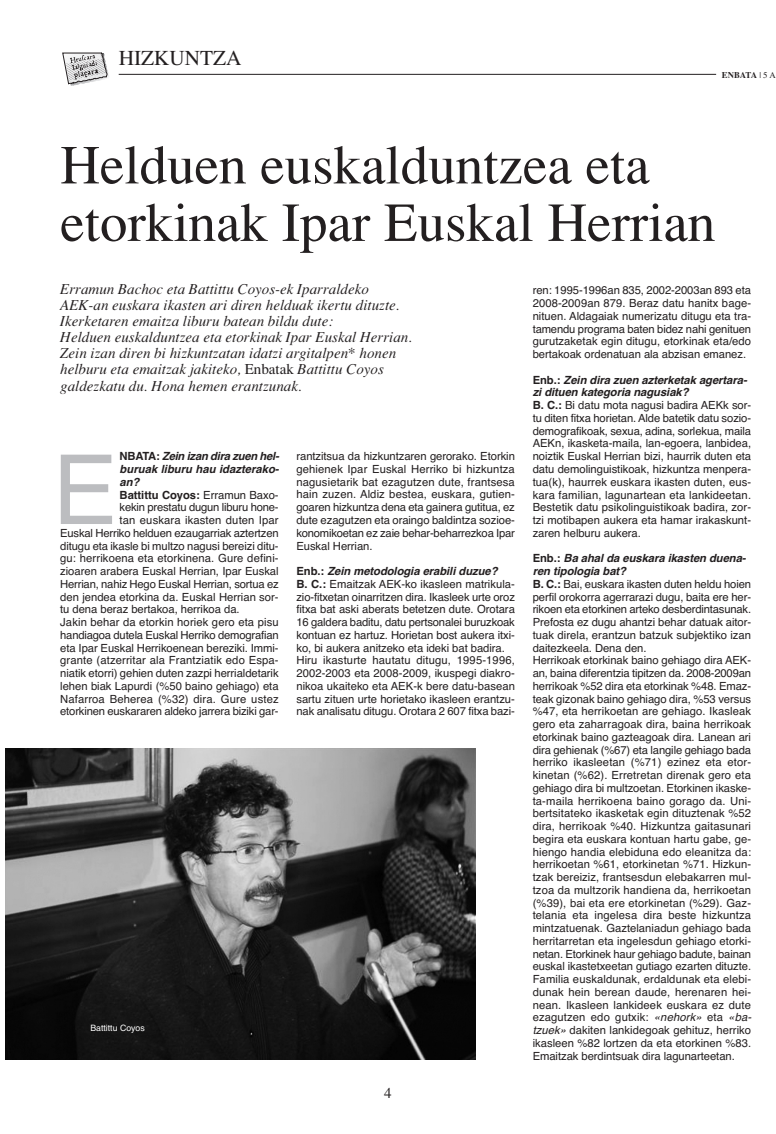
<style>
.page{position:relative;width:776px;height:1134px;background:#fff}
.page>*{position:absolute;margin:0;border:0;box-sizing:border-box;transform-origin:0 0}
.t1{font:96.62px "Helvetica";color:#bcbdc0}
.t2{font:55px/57.5px "Times";color:#231f20}
.t3{font:21.25px "Times";color:#231f20}
.t4{font:italic 15px/16.1px "Times";color:#231f20}
.t5{font:15px "Times";color:#231f20}
.t6{font:11.25px/12.8px "Helvetica";letter-spacing:-.005em;color:#231f20}
.t7{font:italic 700 11.25px "Helvetica";color:#231f20}
.t8{font:700 11.25px "Helvetica";letter-spacing:-.005em;color:#231f20}
.t9{font:8.75px "Helvetica";color:#fff}
.t10{font:700 8.75px "Times";color:#231f20}
.s1{font-weight:400}
.s2{font-style:normal}
.s3{font-weight:700}
.s4{font-weight:700;font-style:italic}
.s5{font-style:italic}
</style>
<div class="page">
<hr style="left:119px;top:74px;width:597px;height:1px;background:#231f20">
<svg style="left:63px;top:53px;width:46px;height:33px"></svg>
<img style="left:5px;top:748px;width:471px;height:312px">
<h3 class="t3" style="left:119px;top:50px;width:124px">HIZKUNTZA</h3>
<p class="t10" style="left:722px;top:72px;width:55px">ENBATA <span class="s1">| 5 A</span></p>
<h2 class="t2" style="left:60px;top:141px;width:657px">Helduen euskalduntzea eta etorkinak Ipar Euskal Herrian</h2>
<p class="t4" style="left:60px;top:282px;width:353px">Erramun Bachoc eta Battittu Coyos-ek Iparraldeko AEK-an euskara ikasten ari diren helduak ikertu dituzte.<br>Ikerketaren emaitza liburu batean bildu dute:<br>Helduen euskalduntzea eta etorkinak Ipar Euskal Herrian.<br>Zein izan diren bi hizkuntzatan idatzi argitalpen* honen helburu eta emaitzak jakiteko, <span class="s2">Enbatak</span> Battittu Coyos galdezkatu du. Hona hemen erantzunak.</p>
<p class="t6" style="left:533px;top:285px;width:220px;text-align:justify">ren: 1995-1996an 835, 2002-2003an 893 eta 2008-2009an 879. Beraz datu hanitx bage&shy;nituen. Aldagaiak numerizatu ditugu eta tra&shy;tamendu programa baten bidez nahi genituen gurutzaketak egin ditugu, etorkinak eta/edo bertakoak ordenatuan ala abzisan emanez.</p>
<p class="t6" style="left:533px;top:374px;width:220px"><span class="s3">E n b . :</span> <span class="s4">Zein dira zuen azterketak agertara&shy;zi dituen kategoria nagusiak?<br></span><span class="s3">B. C.:</span> Bi datu mota nagusi badira AEKk sor&shy;tu diten fitxa horietan. Alde batetik datu sozio&shy;demografikoak, sexua, adina, sorlekua, maila AEKn, ikasketa-maila, lan-egoera, lanbidea, noiztik Euskal Herrian bizi, haurrik duten eta datu demolinguistikoak, hizkuntza menpera&shy;tua(k), haurrek euskara ikasten duten, eus&shy;kara familian, lagunartean eta lankideetan.<br>Bestetik datu psikolinguistikoak badira, zor&shy;tzi motibapen aukera eta hamar irakaskunt&shy;zaren helburu aukera.</p>
<p class="t6" style="left:533px;top:553px;width:222px"><span class="s3">E n b . :</span> <span class="s4">Ba ahal da euskara ikasten duena&shy;ren tipologia bat?<br></span><span class="s3">B. C.:</span> Bai, euskara ikasten duten heldu hoien perfil orokorra agerrarazi dugu, baita ere her&shy;rikoen eta etorkinen arteko desberdintasunak.<br>Prefosta ez dugu ahantzi behar datuak aitor&shy;tuak direla, erantzun batzuk subjektiko izan daitezkeela. Dena den.<br>Herrikoak etorkinak baino gehiago dira AEK&shy;an, baina diferentzia tipitzen da. 2008-2009an herrikoak %52 dira eta etorkinak %48. Emaz&shy;teak gizonak baino gehiago dira, %53 versus %47, eta herrikoetan are gehiago. Ikasleak gero eta zaharragoak dira, baina herrikoak etorkinak baino gazteagoak dira. Lanean ari dira gehienak (%67) eta langile gehiago bada herriko ikasleetan (%71) ezinez eta etor&shy;kinetan (%62). Erretretan direnak gero eta gehiago dira bi multzoetan. Etorkinen ikaske&shy;ta-maila herrikoena baino gorago da. Uni&shy;bertsitateko ikasketak egin dituztenak %52 dira, herrikoak %40. Hizkuntza gaitasunari begira eta euskara kontuan hartu gabe, ge&shy;hiengo handia elebiduna edo eleanitza da: herrikoetan %61, etorkinetan %71. Hizkun&shy;tzak bereiziz, frantsesdun elebakarren mul&shy;tzoa da multzorik handiena da, herrikoetan (%39), bai eta ere etorkinetan (%29). Gaz&shy;telania eta ingelesa dira beste hizkuntza mintzatuenak. Gaztelaniadun gehiago bada herritarretan eta ingelesdun gehiago etorki&shy;netan. Etorkinek haur gehiago badute, bainan euskal ikastetxeetan gutiago ezarten dituzte.<br>Familia euskaldunak, erdaldunak eta elebi&shy;dunak hein berean daude, herenaren hei&shy;nean. Ikasleen lankideek euskara ez dute ezagutzen edo gutxik: <span class="s5">«nehork»</span> eta <span class="s5">«ba&shy;tzuek»</span>dakiten lankidegoak gehituz, herriko ikasleen %82 lortzen da eta etorkinen %83.<br>Emaitzak berdintsuak dira lagunarteetan.</p>
<h1 class="t1" style="left:53px;top:455px;width:66px">E</h1>
<p class="t7" style="left:120px;top:452px;width:163px"><span class="s2">N B ATA :</span> Zein izan dira zuen hel-</p>
<p class="t6" style="left:296px;top:451px;width:220px;text-align:justify">rantzitsua da hizkuntzaren gerorako. Etorkin gehienek Ipar Euskal Herriko bi hizkuntza nagusietarik bat ezagutzen dute, frantsesa hain zuzen. Aldiz bestea, euskara, gutien&shy;goaren hizkuntza dena eta gainera gutitua, ez dute ezagutzen eta oraingo baldintza sozioe&shy;konomikoetan ez zaie behar-beharrezkoa Ipar Euskal Herrian.</p>
<p class="t6" style="left:296px;top:566px;width:220px"><span class="s3">E n b . :</span> <span class="s4">Zein metodologia erabili duzue?<br></span><span class="s3">B. C.:</span> Emaitzak AEK-ko ikasleen matrikula&shy;zio-fitxetan oinarritzen dira. Ikasleek urte oroz fitxa bat aski aberats betetzen dute. Orotara 16 galdera baditu, datu pertsonalei buruzkoak kontuan ez hartuz. Horietan bost aukera itxi&shy;ko, bi aukera anitzeko eta ideki bat badira.<br>Hiru ikasturte hautatu ditugu, 1995-1996, 2002-2003 eta 2008-2009, ikuspegi diakro&shy;nikoa ukaiteko eta AEK-k bere datu-basean sartu zituen urte horietako ikasleen erantzu&shy;nak analisatu ditugu. Orotara 2 607 fitxa bazi-</p>
<p class="t7" style="left:120px;top:465px;width:163px">buruak liburu hau idazterako-</p>
<p class="t7" style="left:120px;top:478px;width:24px">an?</p>
<p class="t8" style="left:120px;top:490px;width:161px">Battittu Coyos: <span class="s1">Erramun Baxo-</span></p>
<p class="t6" style="left:120px;top:502px;width:161px">kekin prestatu dugun liburu hone-</p>
<p class="t6" style="left:120px;top:515px;width:161px">tan euskara ikasten duten Ipar</p>
<p class="t6" style="left:60px;top:527px;width:220px">Euskal Herriko helduen ezaugarriak aztertzen</p>
<p class="t6" style="left:60px;top:540px;width:220px">ditugu eta ikasle bi multzo nagusi bereizi ditu-</p>
<p class="t6" style="left:60px;top:553px;width:220px">gu: herrikoena eta etorkinena. Gure defini-</p>
<p class="t6" style="left:60px;top:566px;width:220px">zioaren arabera Euskal Herrian, Ipar Euskal</p>
<p class="t6" style="left:60px;top:578px;width:220px">Herrian, nahiz Hego Euskal Herrian, sortua ez</p>
<p class="t6" style="left:60px;top:591px;width:220px">den jendea etorkina da. Euskal Herrian sor-</p>
<p class="t6" style="left:60px;top:604px;width:181px">tu dena beraz bertakoa, herrikoa da.</p>
<p class="t6" style="left:60px;top:617px;width:220px">Jakin behar da etorkin horiek gero eta pisu</p>
<p class="t6" style="left:60px;top:629px;width:220px">handiagoa dutela Euskal Herriko demografian</p>
<p class="t6" style="left:60px;top:642px;width:220px">eta Ipar Euskal Herrikoenean bereziki. Immi-</p>
<p class="t6" style="left:60px;top:655px;width:220px">grante (atzerritar ala Frantziatik edo Espa-</p>
<p class="t6" style="left:60px;top:668px;width:220px">niatik etorri) gehien duten zazpi herrialdetarik</p>
<p class="t6" style="left:60px;top:680px;width:220px">lehen biak Lapurdi (%50 baino gehiago) eta</p>
<p class="t6" style="left:60px;top:693px;width:220px">Nafarroa Beherea (%32) dira. Gure ustez</p>
<p class="t6" style="left:60px;top:706px;width:220px">etorkinen euskararen aldeko jarrera biziki gar-</p>
<p class="t9" style="left:90px;top:1025px;width:56px">Battittu Coyos</p>
<h3 class="t5" style="left:384px;top:1087px;width:9px">4</h3>
</div>
